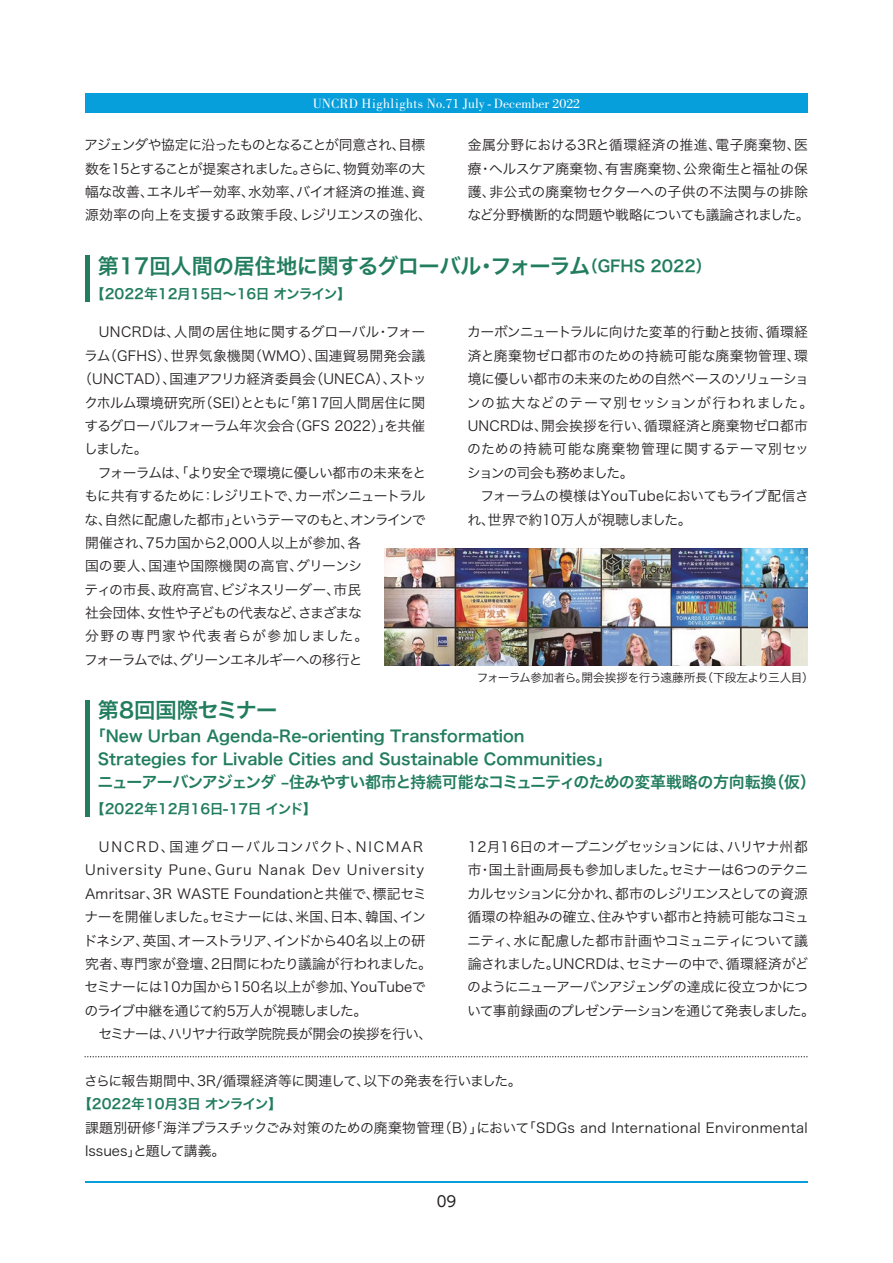
<style>
.page{position:relative;width:893px;height:1263px;background:#fff}
.page>*{position:absolute;margin:0;border:0;box-sizing:border-box;transform-origin:0 0}
.t1{font:21.3px "Hira Kaku Pro N W6";letter-spacing:-.02em;color:#217d5d}
.t2{font:15.9px/23.4px "Hira Kaku Pro N W6";color:#217d5d}
.t3{font:14.85px "UD Shin Go Pro";color:#231f20}
.t4{font:13.8px/23.4px "Hira Kaku Pro N W3";letter-spacing:-.045em;color:#231f20}
.t5{font:13.8px/23.4px "Hira Kaku Pro N W3";letter-spacing:-.02em;color:#231f20}
.t6{font:13.8px/23.4px "Hira Kaku Pro N W3";letter-spacing:.01em;color:#231f20}
.t7{font:13.8px/23.4px "Hira Kaku Pro N W3";color:#231f20}
.t8{font:13.8px/23.4px "Hira Kaku Pro N W3";letter-spacing:.025em;color:#231f20}
.t9{font:13.8px "Hira Kaku Pro N W3";letter-spacing:.015em;color:#231f20}
.t10{font:13.8px "Hira Kaku Pro N W3";letter-spacing:.005em;color:#231f20}
.t11{font:13.8px "Hira Kaku Pro N W6";color:#217d5d}
.t12{font:13.8px "Bodoni";color:#fff}
.t13{font:13.8px "Hira Kaku Pro N W3";letter-spacing:-.075em;color:#231f20}
.t14{font:13.8px "Hira Kaku Pro N W3";letter-spacing:-.06em;color:#231f20}
.t15{font:13.8px "Hira Kaku Pro N W3";letter-spacing:-.065em;color:#231f20}
.t16{font:13.8px "Hira Kaku Pro N W3";letter-spacing:.095em;color:#231f20}
.t17{font:13.8px "Hira Kaku Pro N W6";letter-spacing:-.025em;color:#217d5d}
.t18{font:11.7px "Hira Kaku Pro N W3";letter-spacing:-.04em;color:#231f20}
.s1{font-size:15.9px}
</style>
<div class="page">
<img style="left:385px;top:549px;width:423px;height:116px">
<hr style="left:85px;top:255px;width:4px;height:47px;background:#217d5d">
<hr style="left:85px;top:699px;width:4px;height:117px;background:#217d5d">
<svg style="left:85px;top:1056px;width:723px;height:1px"></svg>
<hr style="left:85px;top:1181px;width:723px;height:1px;background:#069edb">
<div style="left:85px;top:94px;width:723px;height:19px;background:#069edb"></div>
<p class="t12" style="left:313px;top:96px;width:269px">UNCRD Highlights No.71 July -December 2022</p>
<p class="t4" style="left:84px;top:132px;width:349px">アジェンダや協定に沿ったものとなることが同意され、目標数を15とすることが提案されました。さらに、物質効率の大幅な改善、エネルギー効率、水効率、バイオ経済の推進、資源効率の向上を支援する政策手段、レジリエンスの強化、</p>
<p class="t7" style="left:467px;top:132px;width:344px">金属分野における3Rと循環経済の推進、電子廃棄物、医療・ヘルスケア廃棄物、有害廃棄物、公衆衛生と福祉の保護、非公式の廃棄物セクターへの子供の不法関与の排除など分野横断的な問題や戦略についても議論されました。</p>
<h1 class="t1" style="left:98px;top:247px;width:615px">第17回人間の居住地に関するグローバル・フォーラム<span class="s1">（GFHS 2022）</span></h1>
<p class="t11" style="left:91px;top:282px;width:262px">【2022年12月15日～16日 オンライン】</p>
<p class="t5" style="left:99px;top:320px;width:328px">UNCRDは、人間の居住地に関するグローバル・フォー</p>
<p class="t9" style="left:84px;top:343px;width:343px">ラム（GFHS）、世界気象機関（WMO）、国連貿易開発会議</p>
<p class="t9" style="left:78px;top:367px;width:350px">（UNCTAD）、国連アフリカ経済委員会（UNECA）、ストッ</p>
<p class="t10" style="left:84px;top:390px;width:342px">クホルム環境研究所（SEI）とともに「第17回人間居住に関</p>
<p class="t5" style="left:84px;top:413px;width:342px">するグローバルフォーラム年次会合（GFS 2022）」を共催</p>
<p class="t5" style="left:84px;top:436px;width:65px">しました。</p>
<p class="t4" style="left:98px;top:460px;width:330px">フォーラムは、「より安全で環境に優しい都市の未来をと</p>
<p class="t14" style="left:84px;top:484px;width:343px">もに共有するために：レジリエトで、カーボンニュートラル</p>
<p class="t13" style="left:85px;top:507px;width:342px">な、自然に配慮した都市」というテーマのもと、オンラインで</p>
<p class="t10" style="left:85px;top:530px;width:278px">開催され、75カ国から2,000人以上が参加、各</p>
<p class="t7" style="left:85px;top:553px;width:278px">国の要人、国連や国際機関の高官、グリーンシ</p>
<p class="t5" style="left:85px;top:577px;width:278px">ティの市長、政府高官、ビジネスリーダー、市民</p>
<p class="t5" style="left:85px;top:600px;width:278px">社会団体、女性や子どもの代表など、さまざまな</p>
<p class="t16" style="left:85px;top:624px;width:285px">分野の専門家や代表者らが参加しました。</p>
<p class="t15" style="left:84px;top:647px;width:280px">フォーラムでは、グリーンエネルギーへの移行と</p>
<p class="t5" style="left:467px;top:320px;width:348px">カーボンニュートラルに向けた変革的行動と技術、循環経済と廃棄物ゼロ都市のための持続可能な廃棄物管理、環境に優しい都市の未来のための自然ベースのソリューションの拡大などのテーマ別セッションが行われました。<br>UNCRDは、開会挨拶を行い、循環経済と廃棄物ゼロ都市のための持続可能な廃棄物管理に関するテーマ別セッションの司会も務めました。</p>
<p class="t5" style="left:467px;top:483px;width:343px;text-indent:13px">フォーラムの模様はYouTubeにおいてもライブ配信され、世界で約10万人が視聴しました。</p>
<p class="t18" style="left:477px;top:667px;width:338px">フォーラム参加者ら。開会挨拶を行う遠藤所長（下段左より三人目）</p>
<h1 class="t1" style="left:98px;top:691px;width:181px">第8回国際セミナー</h1>
<p class="t2" style="left:97px;top:723px;width:720px;text-indent:-7px">「New Urban Agenda-Re-orienting Transformation<br>Strategies for Livable Cities and Sustainable Communities」<br>ニューアーバンアジェンダ -住みやすい都市と持続可能なコミュニティのための変革戦略の方向転換（仮）</p>
<p class="t11" style="left:91px;top:796px;width:227px">【2022年12月16日-17日 インド】</p>
<p class="t6" style="left:84px;top:834px;width:350px;text-indent:15px">UNCRD、国連グローバルコンパクト、NICMAR University Pune、Guru Nanak Dev University Amritsar、3R WASTE Foundationと共催で、標記セミナーを開催しました。セミナーには、米国、日本、韓国、インドネシア、英国、オーストラリア、インドから40名以上の研究者、専門家が登壇、2日間にわたり議論が行われました。セミナーには10カ国から150名以上が参加、YouTubeでのライブ中継を通じて約5万人が視聴しました。</p>
<p class="t4" style="left:98px;top:1021px;width:335px">セミナーは、ハリヤナ行政学院院長が開会の挨拶を行い、</p>
<p class="t4" style="left:467px;top:834px;width:349px">12月16日のオープニングセッションには、ハリヤナ州都市・国土計画局長も参加しました。セミナーは6つのテクニカルセッションに分かれ、都市のレジリエンスとしての資源循環の枠組みの確立、住みやすい都市と持続可能なコミュニティ、水に配慮した都市計画やコミュニティについて議論されました。UNCRDは、セミナーの中で、循環経済がどのようにニューアーバンアジェンダの達成に役立つかについて事前録画のプレゼンテーションを通じて発表しました。</p>
<p class="t5" style="left:84px;top:1068px;width:439px">さらに報告期間中、3R/循環経済等に関連して、以下の発表を行いました。</p>
<p class="t17" style="left:78px;top:1091px;width:205px">【2022年10月3日 オンライン】</p>
<p class="t8" style="left:85px;top:1115px;width:724px">課題別研修「海洋プラスチックごみ対策のための廃棄物管理（B）」において「SDGs and International Environmental<br>Issues」と題して講義。</p>
<p class="t3" style="left:437px;top:1189px;width:21px">09</p>
</div>
